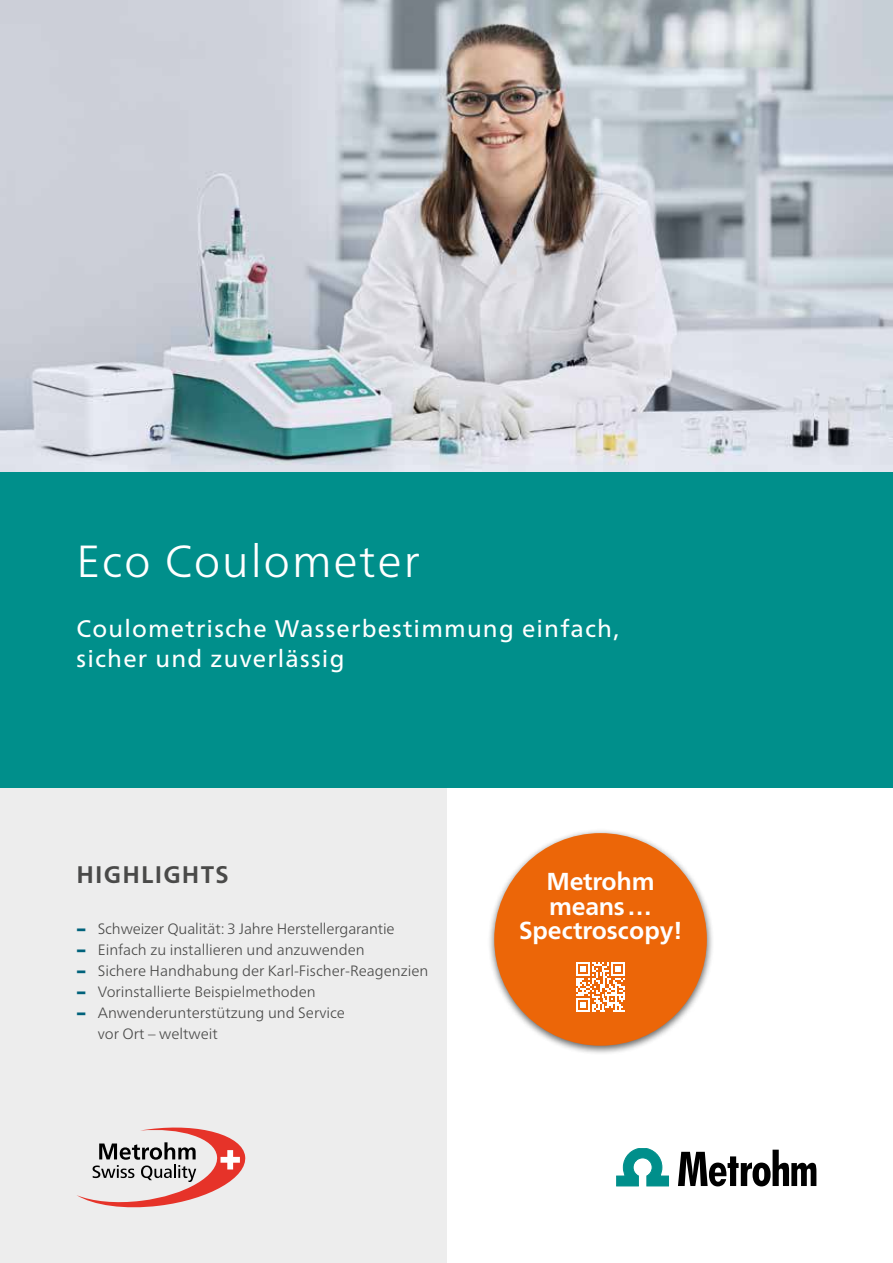
<style>
.page{position:relative;width:893px;height:1263px;background:#fff}
.page>*{position:absolute;margin:0;border:0;box-sizing:border-box;transform-origin:0 0}
.t1{font:300 45px "Neue Frutiger World";letter-spacing:.04em;color:#fff}
.t2{font:700 24.6px/24.9px "Neue Frutiger World";letter-spacing:-.01em;color:#fff;text-align:center}
.t3{font:24px/30px "Neue Frutiger World";letter-spacing:.05em;color:#fff}
.t4{font:700 24px "Neue Frutiger World";letter-spacing:.05em;color:#4a4a49}
.t5{font:300 15px "Neue Frutiger World";color:#4a4a49}
.s1{font-family:"Neue Frutiger World Xtra Blk";font-weight:400;color:#00627b}
</style>
<div class="page">
<img style="left:0;top:0;width:893px;height:472px">
<div style="left:0;top:787px;width:446px;height:476px;background:#ededed"></div>
<div style="left:0;top:472px;width:893px;height:315px;background:#008f8b"></div>
<svg style="left:77px;top:1127px;width:168px;height:80px"></svg>
<svg style="left:617px;top:1148px;width:52px;height:38px"></svg>
<svg style="left:678px;top:1150px;width:138px;height:36px"></svg>
<div style="left:487px;top:828px;width:228px;height:227px;background:#000;opacity:.6"></div>
<div style="left:494px;top:833px;width:213px;height:213px;background:#ec6608;border-radius:50%"></div>
<svg style="left:576px;top:962px;width:49px;height:50px"></svg>
<h1 class="t1" style="left:77px;top:526px;width:345px">Eco Coulometer</h1>
<h3 class="t3" style="left:77px;top:614px;width:544px">Coulometrische Wasserbestimmung einfach, sicher und zuverlässig</h3>
<h3 class="t4" style="left:77px;top:853px;width:154px">HIGHLIGHTS</h3>
<p class="t5" style="left:77px;top:916px;width:320px"><span class="s1">−</span> Schweizer Qualität: 3 Jahre Herstellergarantie</p>
<p class="t5" style="left:77px;top:937px;width:290px"><span class="s1">−</span> Einfach zu installieren und anzuwenden</p>
<p class="t5" style="left:77px;top:958px;width:353px"><span class="s1">−</span> Sichere Handhabung der Karl-Fischer-Reagenzien</p>
<p class="t5" style="left:77px;top:979px;width:241px"><span class="s1">−</span> Vorinstallierte Beispielmethoden</p>
<p class="t5" style="left:77px;top:1000px;width:270px"><span class="s1">−</span> Anwenderunterstützung und Service</p>
<p class="t5" style="left:98px;top:1021px;width:122px">vor Ort – weltweit</p>
<h2 class="t2" style="left:519px;top:868px;width:165px">Metrohm means…<br>Spectroscopy!</h2>
</div>
